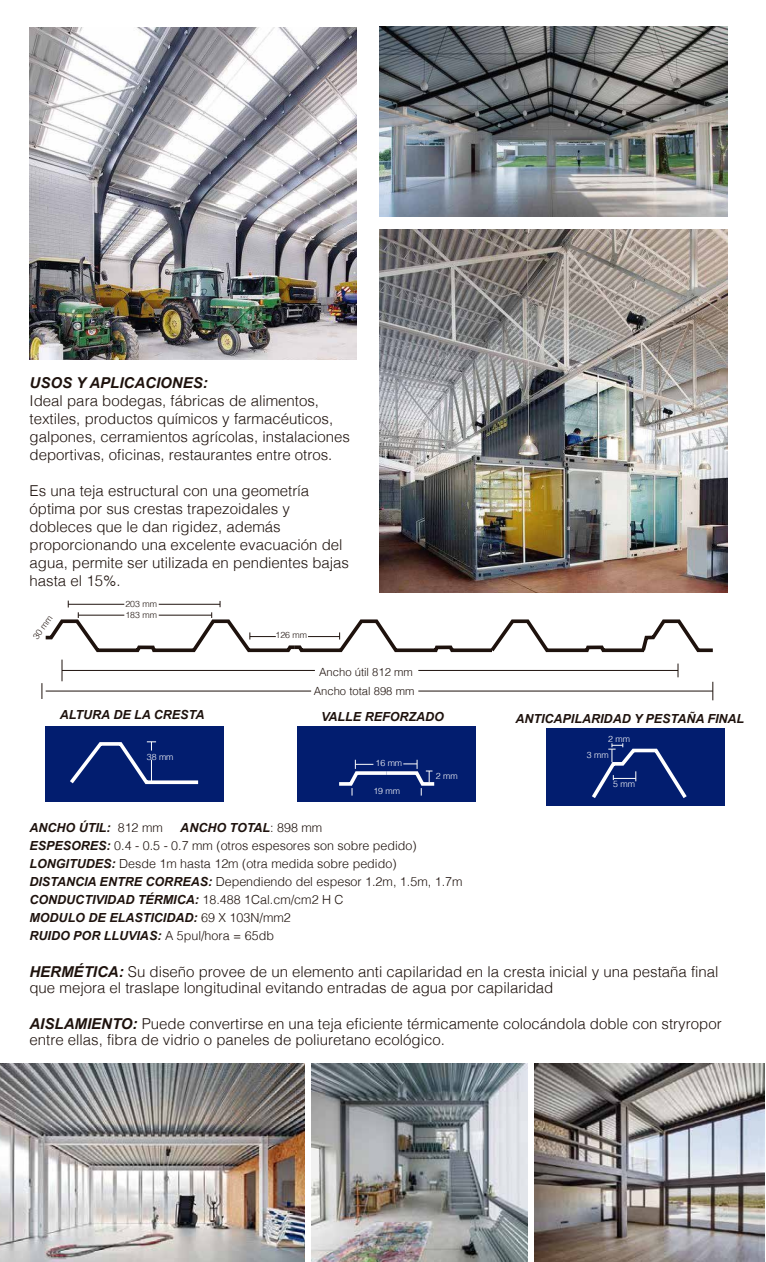
<style>
.page{position:relative;width:766px;height:1262px;background:#fff}
.page>*{position:absolute;margin:0;border:0;box-sizing:border-box;transform-origin:0 0}
.t1{font:300 15px/18px "Helvetica";color:#1e120d}
.t2{font:italic 700 15px "Arial";color:#1e120d}
.t3{font:italic 700 12.5px/18.1px "Arial";color:#1e120d}
.t4{font:300 12.5px/18.1px "Helvetica";color:#1e120d}
.t5{font:300 11.25px/19px "Helvetica";color:#1e120d;text-align:center}
.t6{font:300 8.75px "Helvetica";color:#fff}
.t7{font:300 8.75px "Helvetica";color:#1e120d}
.s1{font-family:"Helvetica";font-weight:300;font-style:normal}
.s2{font-family:"Arial";font-weight:700;font-style:italic}
</style>
<div class="page">
<img style="left:534px;top:1063px;width:230px;height:198px">
<img style="left:30px;top:27px;width:326px;height:333px">
<img style="left:312px;top:1063px;width:215px;height:198px">
<img style="left:1px;top:1063px;width:304px;height:198px">
<img style="left:379px;top:229px;width:348px;height:363px">
<svg style="left:42px;top:600px;width:672px;height:100px"></svg>
<div style="left:46px;top:726px;width:178px;height:76px;background:#021d6f"></div>
<div style="left:297px;top:726px;width:178px;height:76px;background:#021d6f"></div>
<div style="left:546px;top:728px;width:178px;height:77px;background:#021d6f"></div>
<svg style="left:70px;top:741px;width:129px;height:44px"></svg>
<svg style="left:339px;top:759px;width:96px;height:37px"></svg>
<svg style="left:592px;top:743px;width:95px;height:55px"></svg>
<img style="left:379px;top:27px;width:348px;height:189px">
<p class="t2" style="left:30px;top:373px;width:180px">USOS Y APLICACIONES:</p>
<p class="t1" style="left:30px;top:390px;width:322px">Ideal para bodegas, fábricas de alimentos, textiles, productos químicos y farmacéuticos, galpones, cerramientos agrícolas, instalaciones deportivas, oficinas, restaurantes entre otros.</p>
<p class="t1" style="left:30px;top:480px;width:321px">Es una teja estructural con una geometría óptima por sus crestas trapezoidales y dobleces que le dan rigidez, además proporcionando una excelente evacuación del agua, permite ser utilizada en pendientes bajas hasta el 15%.</p>
<p class="t7" style="left:29px;top:633px;width:28px;rotate:-54deg">30 mm</p>
<p class="t7" style="left:125px;top:596px;width:33px">203 mm</p>
<p class="t7" style="left:125px;top:607px;width:33px">183 mm</p>
<p class="t7" style="left:275px;top:628px;width:33px">126 mm</p>
<p class="t5" style="left:313px;top:662px;width:102px">Ancho útil 812 mm<br>Ancho total 898 mm</p>
<p class="t3" style="left:60px;top:706px;width:146px">ALTURA DE LA CRESTA</p>
<p class="t3" style="left:321px;top:707px;width:124px">VALLE REFORZADO</p>
<p class="t3" style="left:515px;top:710px;width:230px">ANTICAPILARIDAD Y PESTAÑA FINAL</p>
<p class="t6" style="left:147px;top:749px;width:28px">38 mm</p>
<p class="t6" style="left:375px;top:755px;width:28px">16 mm</p>
<p class="t6" style="left:373px;top:783px;width:28px">19 mm</p>
<p class="t6" style="left:436px;top:768px;width:23px">2 mm</p>
<p class="t6" style="left:608px;top:731px;width:23px">2 mm</p>
<p class="t6" style="left:586px;top:747px;width:23px">3 mm</p>
<p class="t6" style="left:613px;top:776px;width:23px">5 mm</p>
<p class="t3" style="left:29px;top:818px;width:135px">ANCHO ÚTIL: <span class="s1">812 mm</span></p>
<p class="t3" style="left:180px;top:818px;width:143px">ANCHO TOTAL<span class="s1">: 898 mm</span></p>
<p class="t4" style="left:29px;top:835px;width:434px"><span class="s2">ESPESORES:</span> 0.4 - 0.5 - 0.7 mm (otros espesores son sobre pedido)<br><span class="s2">LONGITUDES:</span> Desde 1m hasta 12m (otra medida sobre pedido)<br><span class="s2">DISTANCIA ENTRE CORREAS:</span> Dependiendo del espesor 1.2m, 1.5m, 1.7m</p>
<p class="t3" style="left:29px;top:891px;width:315px">CONDUCTIVIDAD TÉRMICA: <span class="s1">18.488 1Cal.cm/cm2 H C<br></span>MODULO DE ELASTICIDAD: <span class="s1">69 X 103N/mm2<br></span>RUIDO POR LLUVIAS: <span class="s1">A 5pul/hora = 65db</span></p>
<p class="t1" style="left:29px;top:962px;width:690px;line-height:16.2px"><span class="s2">HERMÉTICA:</span> Su diseño provee de un elemento anti capilaridad en la cresta inicial y una pestaña final que mejora el traslape longitudinal evitando entradas de agua por capilaridad</p>
<p class="t1" style="left:29px;top:1014px;width:693px;line-height:16.2px"><span class="s2">AISLAMIENTO:</span> Puede convertirse en una teja eficiente térmicamente colocándola doble con stryropor entre ellas, fibra de vidrio o paneles de poliuretano ecológico.</p>
</div>
